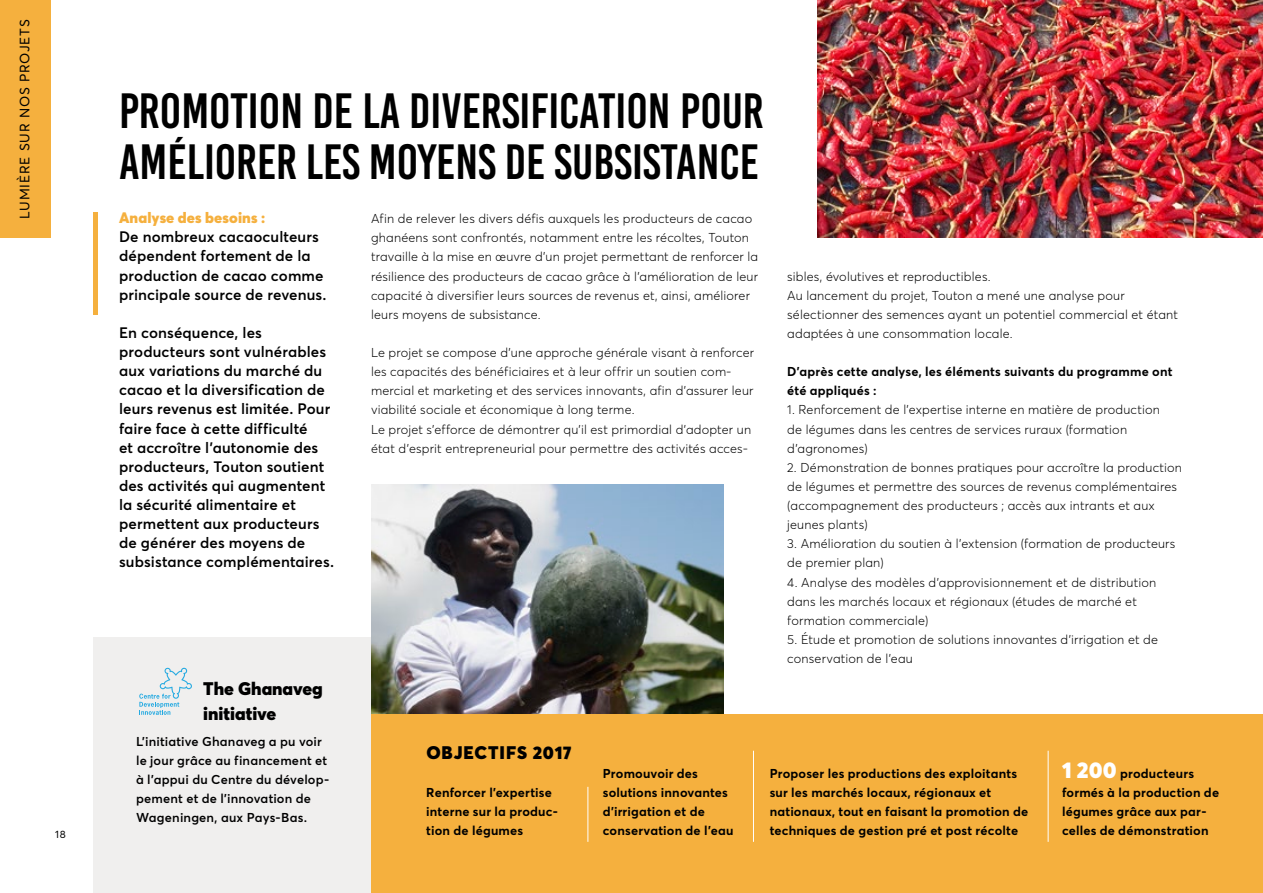
<style>
.page{position:relative;width:1263px;height:893px;background:#fff}
.page>*{position:absolute;margin:0;border:0;box-sizing:border-box;transform-origin:0 0}
.t1{font:49.5px/51px "Bebas Kai";color:#000}
.t2{font:900 18px/25.5px "Averta";color:#000}
.t3{font:900 18px "Averta";letter-spacing:.05em;color:#000}
.t4{font:600 15px/19px "Averta";letter-spacing:.01em;color:#000}
.t5{font:900 15px "Averta";letter-spacing:.01em;color:#f5b03e}
.t6{font:13.5px "Averta";letter-spacing:.06em;color:#000}
.t7{font:300 12.75px/19.2px "Averta";letter-spacing:.015em;color:#000}
.t8{font:700 12.75px/19.2px "Averta";letter-spacing:.015em;color:#000}
.t9{font:600 12.75px/19.2px "Averta";letter-spacing:.015em;color:#000}
.t10{font:10.5px "Averta";color:#000}
.s1{font-weight:900;font-size:22.5px;color:#fff}
</style>
<div class="page">
<div style="left:94px;top:638px;width:277px;height:255px;background:#f0efee"></div>
<img style="left:817px;top:0;width:446px;height:238px">
<img style="left:371px;top:485px;width:352px;height:229px">
<div style="left:0;top:0;width:51px;height:238px;background:#f5b03e"></div>
<div style="left:371px;top:714px;width:892px;height:179px;background:#f5b03e"></div>
<hr style="left:94px;top:213px;width:4px;height:102px;background:#f5b03e">
<hr style="left:588px;top:787px;width:1px;height:55px;background:#fff">
<hr style="left:1048px;top:751px;width:1px;height:91px;background:#fff">
<hr style="left:753px;top:751px;width:1px;height:91px;background:#fff">
<svg style="left:139px;top:667px;width:53px;height:48px"></svg>
<p class="t6" style="left:16px;top:219px;width:201px;rotate:-90deg">LUMIÈRE SUR NOS PROJETS</p>
<h1 class="t1" style="left:119px;top:85px;width:646px">PROMOTION DE LA DIVERSIFICATION POUR<br>AMÉLIORER LES MOYENS DE SUBSISTANCE</h1>
<p class="t5" style="left:119px;top:208px;width:148px">Analyse des besoins :</p>
<p class="t4" style="left:119px;top:227px;width:209px">De nombreux cacaoculteurs dépendent fortement de la production de cacao comme principale source de revenus.</p>
<p class="t4" style="left:119px;top:323px;width:217px">En conséquence, les producteurs sont vulnérables aux variations du marché du cacao et la diversification de leurs revenus est limitée. Pour faire face à cette difficulté<br>et accroître l’autonomie des producteurs, Touton soutient des activités qui augmentent la sécurité alimentaire et permettent aux producteurs de générer des moyens de subsistance complémentaires.</p>
<p class="t7" style="left:371px;top:209px;width:389px">Afin de relever les divers défis auxquels les producteurs de cacao ghanéens sont confrontés, notamment entre les récoltes, Touton travaille à la mise en œuvre d’un projet permettant de renforcer la résilience des producteurs de cacao grâce à l’amélioration de leur capacité à diversifier leurs sources de revenus et, ainsi, améliorer leurs moyens de subsistance.</p>
<p class="t7" style="left:371px;top:343px;width:385px">Le projet se compose d’une approche générale visant à renforcer les capacités des bénéficiaires et à leur offrir un soutien com&shy;mercial et marketing et des services innovants, afin d’assurer leur viabilité sociale et économique à long terme.<br>Le projet s’efforce de démontrer qu’il est primordial d’adopter un état d’esprit entrepreneurial pour permettre des activités acces-</p>
<p class="t7" style="left:787px;top:266px;width:392px">sibles, évolutives et reproductibles.<br>Au lancement du projet, Touton a mené une analyse pour sélectionner des semences ayant un potentiel commercial et étant adaptées à une consommation locale.</p>
<p class="t8" style="left:787px;top:362px;width:387px">D’après cette analyse, les éléments suivants du programme ont été appliqués :</p>
<p class="t7" style="left:787px;top:400px;width:374px">1. Renforcement de l’expertise interne en matière de production de légumes dans les centres de services ruraux (formation d’agronomes)</p>
<p class="t7" style="left:787px;top:458px;width:396px">2. Démonstration de bonnes pratiques pour accroître la production de légumes et permettre des sources de revenus complémentaires (accompagnement des producteurs ; accès aux intrants et aux jeunes plants)</p>
<p class="t7" style="left:787px;top:534px;width:390px">3. Amélioration du soutien à l’extension (formation de producteurs de premier plan)</p>
<p class="t7" style="left:787px;top:572px;width:371px">4. Analyse des modèles d’approvisionnement et de distribution dans les marchés locaux et régionaux (études de marché et formation commerciale)</p>
<p class="t7" style="left:787px;top:630px;width:372px">5. Étude et promotion de solutions innovantes d’irrigation et de conservation de l’eau</p>
<h2 class="t2" style="left:203px;top:675px;width:121px">The Ghanaveg initiative</h2>
<p class="t9" style="left:136px;top:732px;width:195px">L’initiative Ghanaveg a pu voir le jour grâce au financement et à l’appui du Centre du dévelop&shy;pement et de l’innovation de<br>Wageningen, aux Pays-Bas.</p>
<h2 class="t3" style="left:426px;top:741px;width:147px">OBJECTIFS 2017</h2>
<p class="t8" style="left:603px;top:764px;width:127px">Promouvoir des solutions innovantes d’irrigation et de</p>
<p class="t8" style="left:426px;top:783px;width:133px">Renforcer l’expertise interne sur la produc&shy;tion de légumes</p>
<p class="t10" style="left:55px;top:827px;width:12px">18</p>
<p class="t8" style="left:603px;top:821px;width:132px">conservation de l’eau</p>
<p class="t8" style="left:770px;top:764px;width:260px">Proposer les productions des exploitants sur les marchés locaux, régionaux et nationaux, tout en faisant la promotion de techniques de gestion pré et post récolte</p>
<p class="t8" style="left:1062px;top:764px;width:159px"><span class="s1">1 200</span> producteurs formés à la production de légumes grâce aux par&shy;celles de démonstration</p>
</div>
